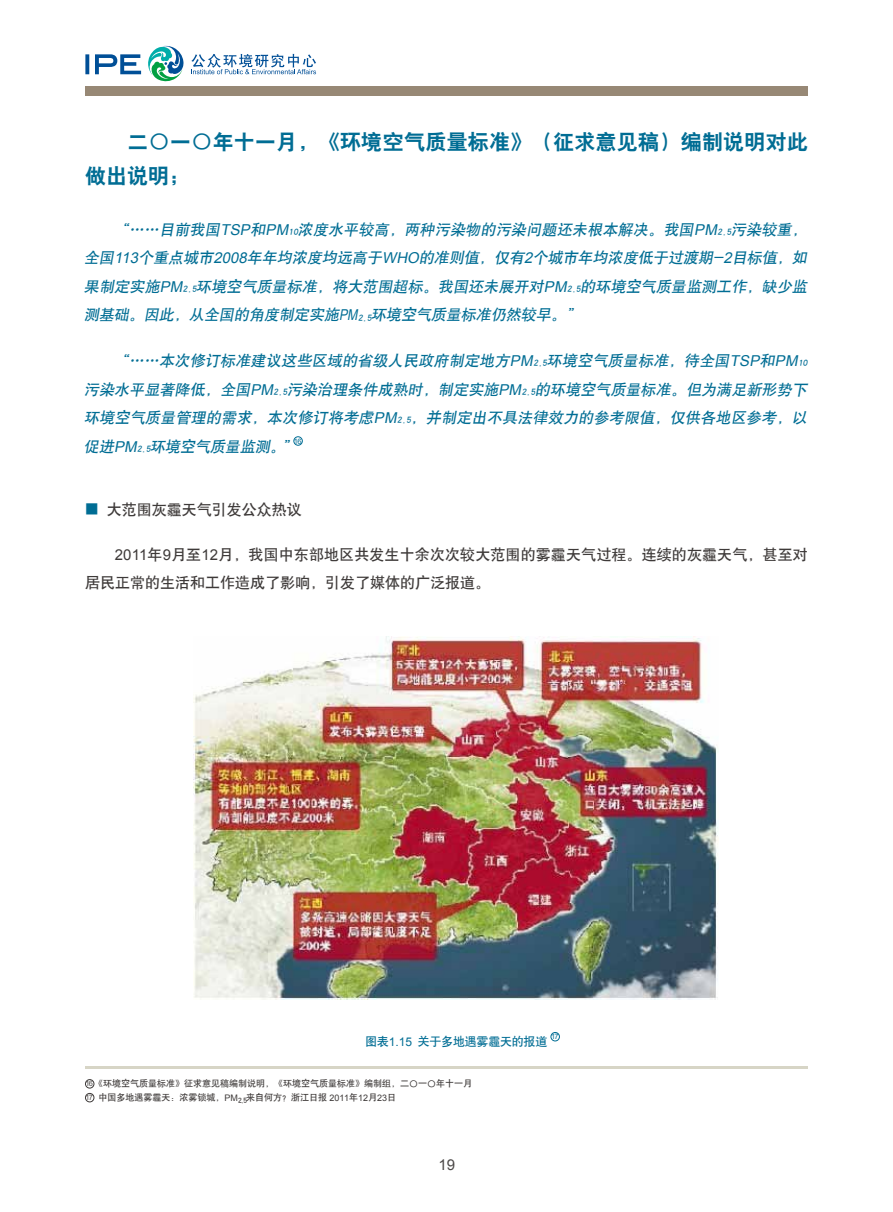
<style>
.page{position:relative;width:893px;height:1212px;background:#fff}
.page>*{position:absolute;margin:0;border:0;box-sizing:border-box;transform-origin:0 0}
.t1{font:21px/34.2px "H Yb 2 gj";letter-spacing:.015em;color:#006d94}
.t2{font:italic 15px/28.5px "H Yb 1 gj";letter-spacing:.01em;color:#006d94;text-align:justify}
.t3{font:15px/28.5px "H Yb 1 gj";color:#3e3a39}
.t4{font:15px "Arial";color:#4c4948}
.t5{font:12px "H Yb 1 gj";letter-spacing:-.02em;color:#006d94}
.t6{font:9px/14px "H Yb 1 gj";color:#3e3a39}
.t7{font:7.5px/13.8px "Arial";color:#4c4948}
.t8{font:7.5px "Arial";color:#006d94}
.s1{font-family:"Sim Hei"}
.s2{font-family:"Arial"}
.s3{font-family:"Arial Narrow"}
.s4{font-size:13.5px;color:#006d94}
</style>
<div class="page">
<div style="left:85px;top:86px;width:723px;height:10px;background:#978875"></div>
<svg style="left:148px;top:46px;width:36px;height:36px"></svg>
<svg style="left:191px;top:54px;width:125px;height:20px"></svg>
<svg style="left:85px;top:54px;width:56px;height:20px"></svg>
<img style="left:193px;top:636px;width:525px;height:363px">
<div style="left:85px;top:1079px;width:9px;height:9px;border:1px solid #3e3a39;border-radius:50%"></div>
<div style="left:85px;top:1093px;width:9px;height:9px;border:1px solid #3e3a39;border-radius:50%"></div>
<div style="left:293px;top:436px;width:10px;height:10px;border:1px solid #006d94;border-radius:50%"></div>
<div style="left:550px;top:1032px;width:10px;height:9px;border:1px solid #006d94;border-radius:50%"></div>
<hr style="left:85px;top:1066px;width:723px;height:2px;background:#d7d5c6">
<h1 class="t1" style="left:85px;top:125px;width:724px">　　二<span class="s1">〇</span>一<span class="s1">〇</span>年十一月，《环境空气质量标准》（征求意见稿）编制说明对此做出说明;</h1>
<p class="t2" style="left:84px;top:215px;width:727px;text-indent:30px">“……目前我国<span class="s2">TSP</span>和<span class="s2">PM</span><sub>10</sub>浓度水平较高，两种污染物的污染问题还未根本解决。我国<span class="s2">PM</span><sub>2.5</sub>污染较重，全国<span class="s2">113</span>个重点城市<span class="s2">2008</span>年年均浓度均远高于<span class="s2">WHO</span>的准则值，仅有<span class="s2">2</span>个城市年均浓度低于过渡期-<span class="s2">2</span>目标值，如果制定实施<span class="s2">PM</span><sub>2.5</sub>环境空气质量标准，将大范围超标。我国还未展开对<span class="s2">PM</span><sub>2.5</sub>的环境空气质量监测工作，缺少监测基础。因此，从全国的角度制定实施<span class="s3">PM</span><sub>2.5</sub>环境空气质量标准仍然较早。”</p>
<p class="t2" style="left:84px;top:346px;width:727px;text-indent:30px">“……本次修订标准建议这些区域的省级人民政府制定地方<span class="s2">PM</span><sub>2.5</sub>环境空气质量标准，待全国<span class="s2">TSP</span>和<span class="s2">PM</span><sub>10</sub>污染水平显著降低，全国<span class="s2">PM</span><sub>2.5</sub>污染治理条件成熟时，制定实施<span class="s2">PM</span><sub>2.5</sub>的环境空气质量标准。但为满足新形势下环境空气质量管理的需求，本次修订将考虑<span class="s2">PM</span><sub>2.5</sub>，并制定出不具法律效力的参考限值，仅供各地区参考，以促进<span class="s2">PM</span><sub>2.5</sub>环境空气质量监测。”</p>
<p class="t8" style="left:294px;top:436px;width:9px">16</p>
<p class="t3" style="left:85px;top:495px;width:218px"><span class="s4">■</span> 大范围灰霾天气引发公众热议</p>
<p class="t3" style="left:85px;top:540px;width:724px;text-indent:30px"><span class="s2">2011</span>年<span class="s2">9</span>月至<span class="s2">12</span>月，我国中东部地区共发生十余次次较大范围的雾霾天气过程。连续的灰霾天气，甚至对居民正常的生活和工作造成了影响，引发了媒体的广泛报道。</p>
<p class="t8" style="left:551px;top:1032px;width:9px">17</p>
<p class="t5" style="left:365px;top:1035px;width:184px">图表<span class="s2">1.15</span> 关于多地遇雾霾天的报道</p>
<p class="t6" style="left:99px;top:1076px;width:375px;text-indent:-4px">《环境空气质量标准》征求意见稿编制说明，《环境空气质量标准》编制组，二<span class="s1">〇</span>一<span class="s1">〇</span>年十一月中国多地遇雾霾天：浓雾锁城，<span class="s2">PM</span><sub>2.5</sub>来自何方? 浙江日报 <span class="s2">2011</span>年<span class="s2">12</span>月<span class="s2">23</span>日</p>
<p class="t7" style="left:86px;top:1077px;width:9px">16<br>17</p>
<p class="t4" style="left:438px;top:1155px;width:18px">19</p>
</div>
